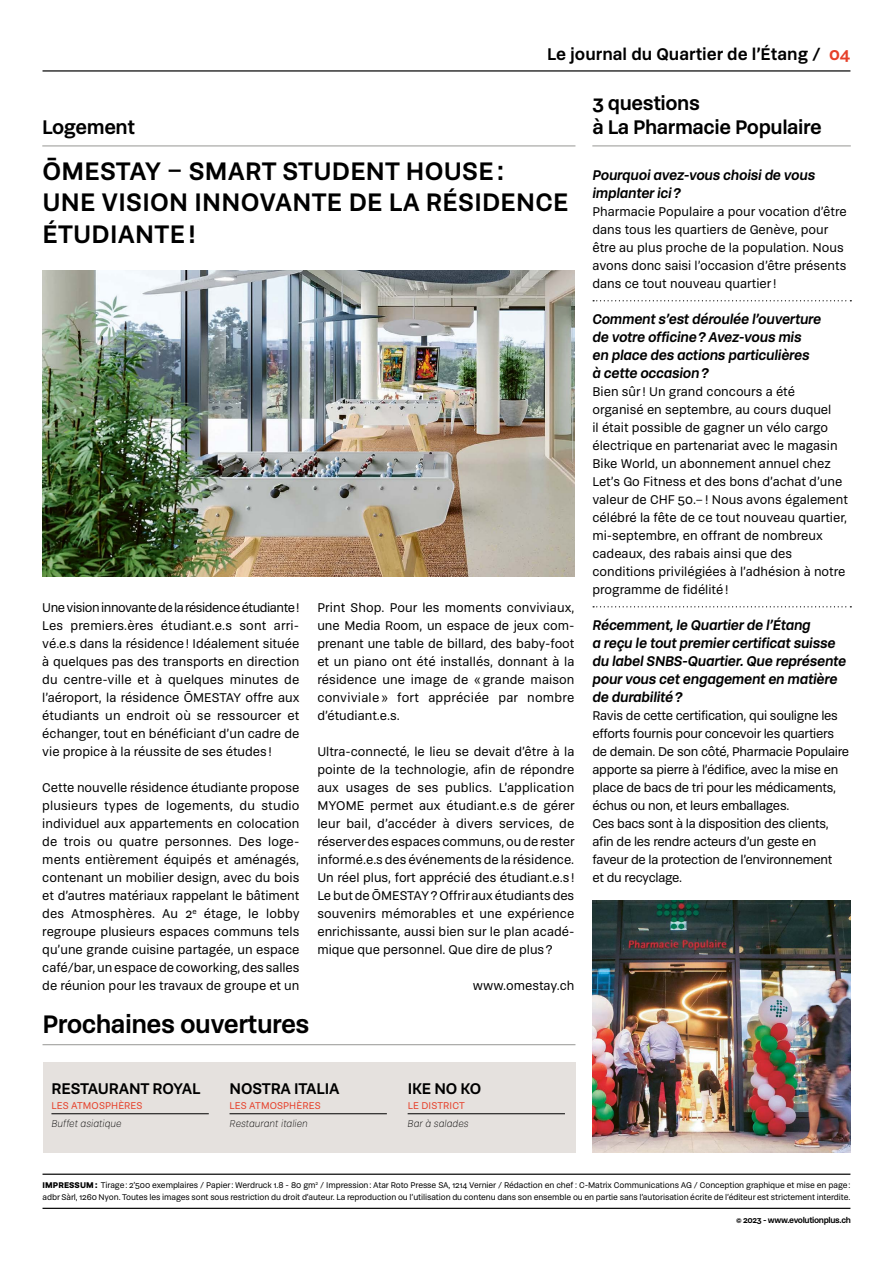
<style>
.page{position:relative;width:893px;height:1263px;background:#fff}
.page>*{position:absolute;margin:0;border:0;box-sizing:border-box;transform-origin:0 0}
.t1{font:500 27px/31.5px "Brenner Sans Std";letter-spacing:.01em;color:#000}
.t2{font:500 27px "Brenner Sans Std";letter-spacing:-.02em;color:#000}
.t3{font:500 21px/24px "Brenner Sans Std";letter-spacing:-.02em;color:#000}
.t4{font:500 18px "Brenner Sans Std";color:#000}
.t5{font:500 16.5px "Brenner Sans Std";letter-spacing:-.01em;color:#000}
.t6{font:15px/18px "Brenner Sans Std Med Ita";letter-spacing:-.02em;color:#000}
.t7{font:13.5px/18px "Brenner Sans Std";color:#000;text-align:justify}
.t8{font:13.5px/18px "Brenner Sans Std";letter-spacing:-.02em;color:#000}
.t9{font:italic 300 10.5px "Brenner Sans Std";color:#000}
.t10{font:10.5px "Brenner Sans Std";letter-spacing:.01em;color:#e6402a}
.t11{font:8.85px/12px "Brenner Sans Std";letter-spacing:-.01em;color:#000}
.t12{font:500 8.85px "Brenner Sans Std";letter-spacing:-.04em;color:#000}
.s1{color:#e6402a}
.s2{font-family:"Brenner Sans Std Bld"}
</style>
<div class="page">
<img style="left:43px;top:270px;width:531px;height:306px">
<hr style="left:43px;top:70px;width:807px;height:2px;background:#000">
<svg style="left:593px;top:300px;width:258px;height:1px"></svg>
<svg style="left:593px;top:606px;width:258px;height:1px"></svg>
<hr style="left:592px;top:145px;width:259px;height:1px;background:#a8a8a5">
<hr style="left:43px;top:1044px;width:532px;height:1px;background:#a8a8a5">
<hr style="left:43px;top:1173px;width:807px;height:2px;background:#000">
<hr style="left:43px;top:1208px;width:807px;height:1px;background:#000">
<div style="left:43px;top:1062px;width:532px;height:90px;background:#e5e1de"></div>
<hr style="left:230px;top:1113px;width:157px;height:1px;background:#000">
<hr style="left:51px;top:1113px;width:158px;height:1px;background:#000">
<hr style="left:408px;top:1113px;width:157px;height:1px;background:#000">
<hr style="left:42px;top:145px;width:533px;height:2px;background:#a8a8a5">
<img style="left:592px;top:900px;width:258px;height:252px">
<h2 class="t3" style="left:42px;top:114px;width:94px">Logement</h2>
<h3 class="t4" style="left:547px;top:42px;width:305px">Le journal du Quartier de l’Étang / <span class="s1">04</span></h3>
<h2 class="t3" style="left:592px;top:90px;width:231px">3 questions<br>à La Pharmacie Populaire</h2>
<h1 class="t1" style="left:42px;top:154px;width:528px">ŌMESTAY – SMART STUDENT HOUSE :<br>UNE VISION INNOVANTE DE LA RÉSIDENCE<br>ÉTUDIANTE !</h1>
<p class="t7" style="left:42px;top:598px;width:259px">Une vision innovante de la résidence étudiante !<br>Les premiers.ères étudiant.e.s sont arri&shy;vé.e.s dans la résidence ! Idéalement située à quelques pas des transports en direction du centre-ville et à quelques minutes de l’aéroport, la résidence ŌMESTAY offre aux étudiants un endroit où se ressourcer et échanger, tout en bénéficiant d’un cadre de vie propice à la réussite de ses études !</p>
<p class="t7" style="left:42px;top:778px;width:259px">Cette nouvelle résidence étudiante propose plusieurs types de logements, du studio individuel aux appartements en colocation de trois ou quatre personnes. Des loge&shy;ments entièrement équipés et aménagés, contenant un mobilier design, avec du bois et d’autres matériaux rappelant le bâtiment des Atmosphères. Au 2<sup>e</sup> étage, le lobby regroupe plusieurs espaces communs tels qu’une grande cuisine partagée, un espace café/bar, un espace de coworking, des salles de réunion pour les travaux de groupe et un</p>
<h1 class="t2" style="left:43px;top:1006px;width:269px">Prochaines ouvertures</h1>
<p class="t7" style="left:317px;top:598px;width:259px">Print Shop. Pour les moments conviviaux, une Media Room, un espace de jeux com&shy;prenant une table de billard, des baby-foot et un piano ont été installés, donnant à la résidence une image de « grande maison conviviale » fort appréciée par nombre d’étudiant.e.s.</p>
<p class="t7" style="left:317px;top:742px;width:259px">Ultra-connecté, le lieu se devait d’être à la pointe de la technologie, afin de répondre aux usages de ses publics. L’application MYOME permet aux étudiant.e.s de gérer leur bail, d’accéder à divers services, de réserver des espaces communs, ou de rester informé.e.s des événements de la résidence.<br>Un réel plus, fort apprécié des étudiant.e.s !<br>Le but de ŌMESTAY ? Offrir aux étudiants des souvenirs mémorables et une expérience enrichissante, aussi bien sur le plan acadé&shy;mique que personnel. Que dire de plus ?</p>
<p class="t7" style="left:473px;top:976px;width:103px">www.omestay.ch</p>
<p class="t6" style="left:592px;top:166px;width:224px">Pourquoi avez-vous choisi de vous implanter ici ?</p>
<p class="t7" style="left:592px;top:202px;width:256px;text-align:left">Pharmacie Populaire a pour vocation d’être dans tous les quartiers de Genève, pour être au plus proche de la population. Nous avons donc saisi l’occasion d’être présents dans ce tout nouveau quartier !</p>
<p class="t6" style="left:592px;top:310px;width:230px">Comment s’est déroulée l’ouverture de votre officine ? Avez-vous mis en place des actions particulières à cette occasion ?</p>
<p class="t7" style="left:592px;top:382px;width:257px;text-align:left">Bien sûr ! Un grand concours a été organisé en septembre, au cours duquel<br>il était possible de gagner un vélo cargo électrique en partenariat avec le magasin Bike World, un abonnement annuel chez Let’s Go Fitness et des bons d’achat d’une valeur de CHF 50.– ! Nous avons également célébré la fête de ce tout nouveau quartier, mi-septembre, en offrant de nombreux cadeaux, des rabais ainsi que des conditions privilégiées à l’adhésion à notre programme de fidélité !</p>
<p class="t6" style="left:592px;top:616px;width:255px">Récemment, le Quartier de l’Étang<br>a reçu le tout premier certificat suisse du label SNBS-Quartier. Que représente pour vous cet engagement en matière de durabilité ?</p>
<p class="t8" style="left:592px;top:706px;width:258px">Ravis de cette certification, qui souligne les efforts fournis pour concevoir les quartiers de demain. De son côté, Pharmacie Populaire apporte sa pierre à l’édifice, avec la mise en place de bacs de tri pour les médicaments, échus ou non, et leurs emballages.<br>Ces bacs sont à la disposition des clients, afin de les rendre acteurs d’un geste en faveur de la protection de l’environnement<br>et du recyclage.</p>
<p class="t5" style="left:52px;top:1078px;width:150px">RESTAURANT ROYAL</p>
<p class="t10" style="left:52px;top:1099px;width:93px">LES ATMOSPHÈRES</p>
<p class="t9" style="left:52px;top:1117px;width:72px">Buffet asiatique</p>
<p class="t5" style="left:230px;top:1078px;width:111px">NOSTRA ITALIA</p>
<p class="t10" style="left:230px;top:1099px;width:93px">LES ATMOSPHÈRES</p>
<p class="t9" style="left:230px;top:1117px;width:80px">Restaurant italien</p>
<p class="t5" style="left:408px;top:1078px;width:75px">IKE NO KO</p>
<p class="t10" style="left:408px;top:1099px;width:59px">LE DISTRICT</p>
<p class="t9" style="left:408px;top:1117px;width:63px">Bar à salades</p>
<p class="t11" style="left:43px;top:1179px;width:809px"><span class="s2">IMPRESSUM :</span> Tirage : 2’500 exemplaires / Papier : Werdruck 1.8 - 80 gm<sup>2</sup> / Impression : Atar Roto Presse SA, 1214 Vernier / Rédaction en chef : C-Matrix Communications AG / Conception graphique et mise en page : adbr Sàrl, 1260 Nyon. Toutes les images sont sous restriction du droit d’auteur. La reproduction ou l’utilisation du contenu dans son ensemble ou en partie sans l’autorisation écrite de l’éditeur est strictement interdite.</p>
<p class="t12" style="left:736px;top:1214px;width:116px">© 2023 - www.evolutionplus.ch</p>
</div>
